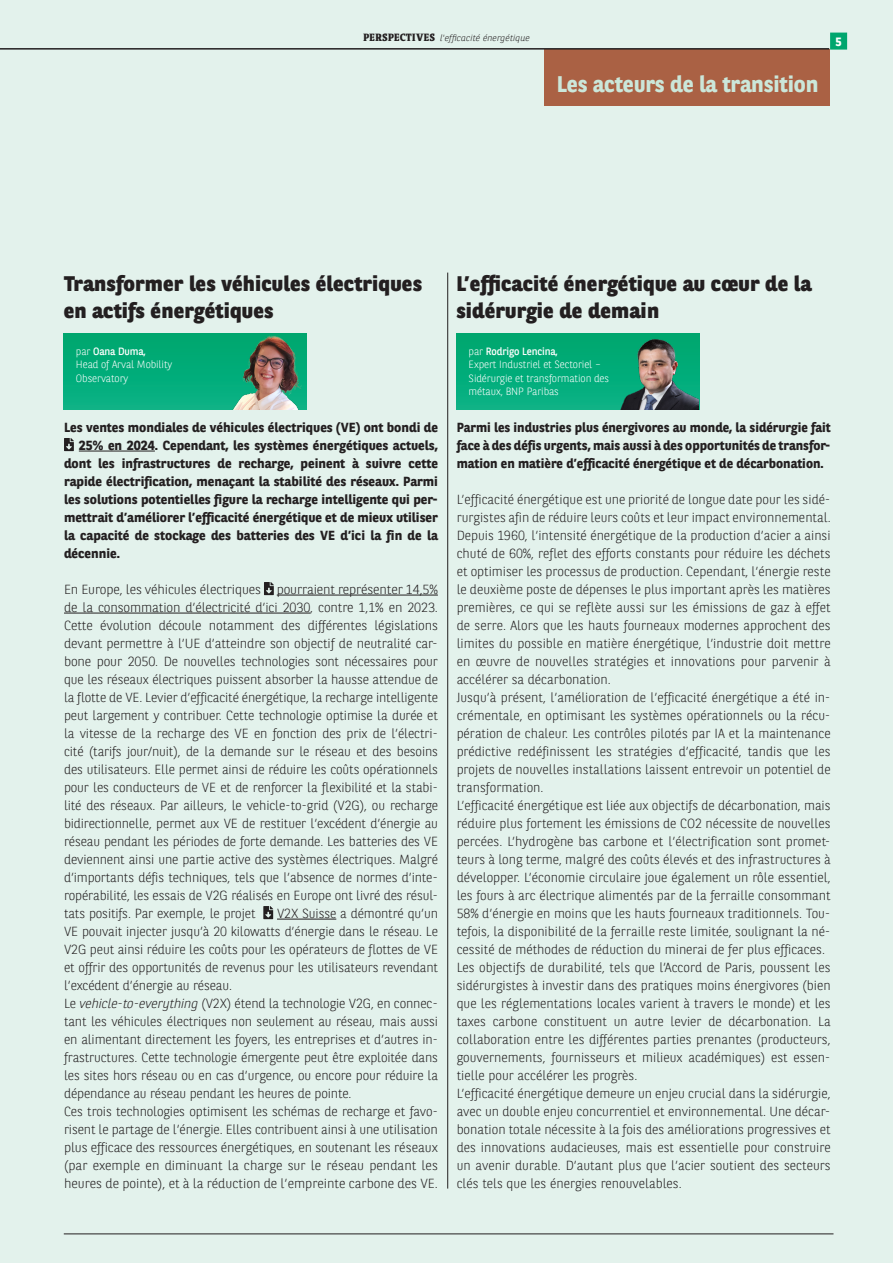
<style>
.page{position:relative;width:893px;height:1263px;background:#e3f2ec}
.page>*{position:absolute;margin:0;border:0;box-sizing:border-box;transform-origin:0 0}
.KOP_SACKERS{font:700 22.5px "BNPP Sans";letter-spacing:-.005em;color:#cbe7da}
.t1{font:800 21px/27px "BNPP Sans";letter-spacing:.01em;color:#231f20}
.KOP_SACKERS-2{font:300 13.2px/18px "BNPP Sans";color:#231f20;text-align:justify}
.KOP_SACKERS-3{font:700 13.2px/18px "BNPP Sans";color:#231f20;text-align:justify}
.t2{font:700 12px "BNPP Sans";color:#fff}
.t3{font:300 10.5px/13.5px "BNPP Sans";letter-spacing:-.01em;color:#fff}
.t4{font:10.5px "BNPP Sans";letter-spacing:-.01em;color:#fff}
.KOP_CHRONICLE{font:italic 300 9px "BNPP Sans";letter-spacing:.01em;color:#231f20}
.s1{font-family:"BNPP Serif";font-weight:800;font-style:normal;font-size:10.5px}
.s2{font-weight:400}
.s3{font-weight:300}
.s4{font-style:italic}
</style>
<div class="page">
<div style="left:544px;top:49px;width:286px;height:56px;background:#aa6144"></div>
<div style="left:831px;top:33px;width:15px;height:16px;background:#00a66e"></div>
<div style="left:830px;top:33px;width:17px;height:17px;border:2px solid #00a66e"></div>
<hr style="left:0;top:48px;width:829px;height:2px;background:#231f20">
<hr style="left:64px;top:1233px;width:769px;height:1px;background:#231f20">
<hr style="left:447px;top:273px;width:1px;height:915px;background:#231f20">
<hr style="left:79px;top:451px;width:76px;height:1px;background:#231f20">
<hr style="left:277px;top:595px;width:161px;height:1px;background:#231f20">
<hr style="left:64px;top:613px;width:246px;height:1px;background:#231f20">
<hr style="left:277px;top:919px;width:59px;height:1px;background:#231f20">
<svg style="left:64px;top:438px;width:10px;height:13px"></svg>
<svg style="left:264px;top:582px;width:10px;height:13px"></svg>
<svg style="left:263px;top:906px;width:10px;height:13px"></svg>
<div style="left:63px;top:334px;width:243px;height:76px;background:#00ac79"></div>
<div style="left:456px;top:334px;width:243px;height:76px;background:#00ac79"></div>
<img style="left:620px;top:336px;width:79px;height:73px">
<img style="left:227px;top:336px;width:79px;height:73px">
<p class="KOP_CHRONICLE" style="left:363px;top:32px;width:169px"><span class="s1">PERSPECTIVES</span> l'efficacité énergétique</p>
<p class="KOP_SACKERS" style="left:557px;top:69px;width:263px">Les acteurs de la transition</p>
<p class="t2" style="left:835px;top:33px;width:8px">5</p>
<p class="t1" style="left:64px;top:269px;width:360px">Transformer les véhicules électriques en actifs énergétiques</p>
<p class="t1" style="left:456px;top:269px;width:356px">L’efficacité énergétique au cœur de la sidérurgie de demain</p>
<p class="t3" style="left:76px;top:344px;width:98px">par <span class="s2">Oana Duma,<br></span>Head of Arval Mobility<br>Observatory</p>
<p class="t4" style="left:469px;top:344px;width:91px"><span class="s3">par</span> Rodrigo Lencina,</p>
<p class="t3" style="left:469px;top:358px;width:142px">Expert Industriel et Sectoriel –<br>Sidérurgie et transformation des métaux, BNP Paribas</p>
<p class="KOP_SACKERS-3" style="left:64px;top:418px;width:375px">Les ventes mondiales de véhicules électriques (VE) ont bondi de</p>
<p class="KOP_SACKERS-3" style="left:79px;top:436px;width:361px">25% en 2024. Cependant, les systèmes énergétiques actuels,</p>
<p class="KOP_SACKERS-3" style="left:64px;top:454px;width:375px">dont les infrastructures de recharge, peinent à suivre cette</p>
<p class="KOP_SACKERS-3" style="left:64px;top:472px;width:375px">rapide électrification, menaçant la stabilité des réseaux. Parmi</p>
<p class="KOP_SACKERS-3" style="left:64px;top:490px;width:375px">les solutions potentielles figure la recharge intelligente qui per-</p>
<p class="KOP_SACKERS-3" style="left:64px;top:508px;width:375px">mettrait d’améliorer l’efficacité énergétique et de mieux utiliser</p>
<p class="KOP_SACKERS-3" style="left:64px;top:526px;width:375px">la capacité de stockage des batteries des VE d’ici la fin de la</p>
<p class="KOP_SACKERS-3" style="left:64px;top:544px;width:57px">décennie.</p>
<p class="KOP_SACKERS-2" style="left:64px;top:580px;width:376px">En Europe, les véhicules électriques pourraient représenter 14,5% de la consommation d’électricité d’ici 2030, contre 1,1% en 2023.<br>Cette évolution découle notamment des différentes législations devant permettre à l’UE d’atteindre son objectif de neutralité car&shy;bone pour 2050. De nouvelles technologies sont nécessaires pour que les réseaux électriques puissent absorber la hausse attendue de la flotte de VE. Levier d’efficacité énergétique, la recharge intelligente peut largement y contribuer. Cette technologie optimise la durée et la vitesse de la recharge des VE en fonction des prix de l’électri&shy;cité (tarifs jour/nuit), de la demande sur le réseau et des besoins des utilisateurs. Elle permet ainsi de réduire les coûts opérationnels pour les conducteurs de VE et de renforcer la flexibilité et la stabi&shy;lité des réseaux. Par ailleurs, le vehicle-to-grid (V2G), ou recharge bidirectionnelle, permet aux VE de restituer l’excédent d’énergie au réseau pendant les périodes de forte demande. Les batteries des VE deviennent ainsi une partie active des systèmes électriques. Malgré d’importants défis techniques, tels que l’absence de normes d’inte&shy;ropérabilité, les essais de V2G réalisés en Europe ont livré des résul&shy;tats positifs. Par exemple, le projet</p>
<p class="KOP_SACKERS-2" style="left:64px;top:904px;width:376px;text-indent:213px">V2X Suisse a démontré qu’un VE pouvait injecter jusqu’à 20 kilowatts d’énergie dans le réseau. Le V2G peut ainsi réduire les coûts pour les opérateurs de flottes de VE et offrir des opportunités de revenus pour les utilisateurs revendant l’excédent d’énergie au réseau.</p>
<p class="KOP_SACKERS-2" style="left:64px;top:994px;width:376px">Le <span class="s4">vehicle-to-everything</span> (V2X) étend la technologie V2G, en connec&shy;tant les véhicules électriques non seulement au réseau, mais aussi en alimentant directement les foyers, les entreprises et d’autres in&shy;frastructures. Cette technologie émergente peut être exploitée dans les sites hors réseau ou en cas d’urgence, ou encore pour réduire la dépendance au réseau pendant les heures de pointe.</p>
<p class="KOP_SACKERS-2" style="left:64px;top:1102px;width:376px">Ces trois technologies optimisent les schémas de recharge et favo&shy;risent le partage de l’énergie. Elles contribuent ainsi à une utilisation plus efficace des ressources énergétiques, en soutenant les réseaux (par exemple en diminuant la charge sur le réseau pendant les heures de pointe), et à la réduction de l’empreinte carbone des VE.</p>
<p class="KOP_SACKERS-3" style="left:457px;top:418px;width:375px">Parmi les industries plus énergivores au monde, la sidérurgie fait face à des défis urgents, mais aussi à des opportunités de transfor&shy;mation en matière d’efficacité énergétique et de décarbonation.</p>
<p class="KOP_SACKERS-2" style="left:457px;top:490px;width:376px">L’efficacité énergétique est une priorité de longue date pour les sidé&shy;rurgistes afin de réduire leurs coûts et leur impact environnemental.<br>Depuis 1960, l’intensité énergétique de la production d’acier a ainsi chuté de 60%, reflet des efforts constants pour réduire les déchets et optimiser les processus de production. Cependant, l’énergie reste le deuxième poste de dépenses le plus important après les matières premières, ce qui se reflète aussi sur les émissions de gaz à effet de serre. Alors que les hauts fourneaux modernes approchent des limites du possible en matière énergétique, l’industrie doit mettre en œuvre de nouvelles stratégies et innovations pour parvenir à accélérer sa décarbonation.</p>
<p class="KOP_SACKERS-2" style="left:457px;top:688px;width:376px">Jusqu’à présent, l’amélioration de l’efficacité énergétique a été in&shy;crémentale, en optimisant les systèmes opérationnels ou la récu&shy;pération de chaleur. Les contrôles pilotés par IA et la maintenance prédictive redéfinissent les stratégies d’efficacité, tandis que les projets de nouvelles installations laissent entrevoir un potentiel de transformation.</p>
<p class="KOP_SACKERS-2" style="left:457px;top:796px;width:376px">L’efficacité énergétique est liée aux objectifs de décarbonation, mais réduire plus fortement les émissions de CO2 nécessite de nouvelles percées. L’hydrogène bas carbone et l’électrification sont promet&shy;teurs à long terme, malgré des coûts élevés et des infrastructures à développer. L’économie circulaire joue également un rôle essentiel, les fours à arc électrique alimentés par de la ferraille consommant 58% d’énergie en moins que les hauts fourneaux traditionnels. Tou&shy;tefois, la disponibilité de la ferraille reste limitée, soulignant la né&shy;cessité de méthodes de réduction du minerai de fer plus efficaces.</p>
<p class="KOP_SACKERS-2" style="left:457px;top:958px;width:376px">Les objectifs de durabilité, tels que l’Accord de Paris, poussent les sidérurgistes à investir dans des pratiques moins énergivores (bien que les réglementations locales varient à travers le monde) et les taxes carbone constituent un autre levier de décarbonation. La collaboration entre les différentes parties prenantes (producteurs, gouvernements, fournisseurs et milieux académiques) est essen&shy;tielle pour accélérer les progrès.</p>
<p class="KOP_SACKERS-2" style="left:457px;top:1084px;width:376px">L’efficacité énergétique demeure un enjeu crucial dans la sidérurgie, avec un double enjeu concurrentiel et environnemental. Une décar&shy;bonation totale nécessite à la fois des améliorations progressives et des innovations audacieuses, mais est essentielle pour construire un avenir durable. D’autant plus que l’acier soutient des secteurs clés tels que les énergies renouvelables.</p>
</div>
